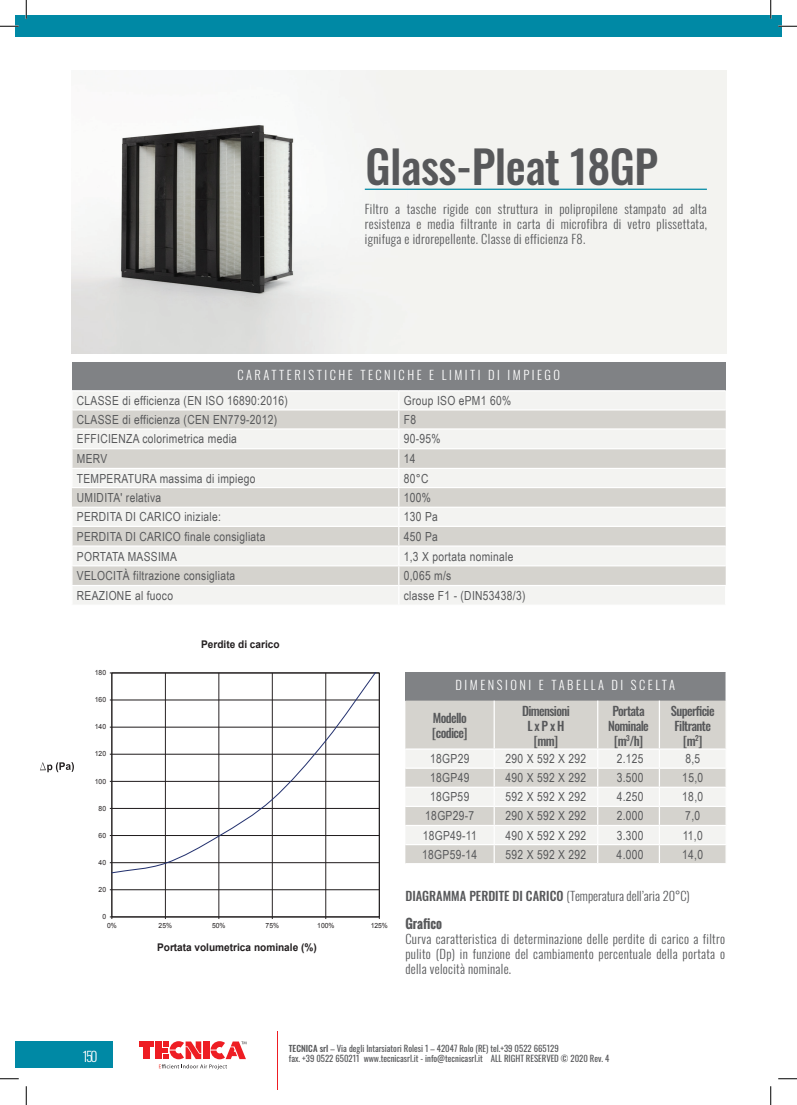
<style>
.page{position:relative;width:797px;height:1105px;background:#fff}
.page>*{position:absolute;margin:0;border:0;box-sizing:border-box;transform-origin:0 0}
.t1{font:500 45px "Oswald";letter-spacing:-.01em;color:#57585a}
.t2{font:300 13.75px "Oswald";color:#fff}
.t3{font:12.5px "Arial Narrow";letter-spacing:.025em;color:#57585a}
.t4{font:300 12.5px/15px "Oswald";letter-spacing:.025em;color:#57585a;text-align:justify}
.t5{font:500 12.5px/15px "Oswald";letter-spacing:-.05em;color:#57585a;text-align:center}
.t6{font:300 12.5px "Oswald";letter-spacing:.2em;color:#fff}
.t7{font:300 12.5px "Oswald";color:#57585a}
.t8{font:700 12.5px "Oswald";color:#57585a}
.t9{font:700 10.62px "Arial";color:#231f20;scale:.95 1}
.t10{font:8.75px "Oswald";color:#57585a}
.t11{font:7.12px "Arial";letter-spacing:-.005em;color:#231f20;scale:.95 1}
.s1{font-weight:500}
</style>
<div class="page">
<div style="left:16px;top:16px;width:765px;height:21px;background:#0089a5"></div>
<div style="left:16px;top:1041px;width:97px;height:27px;background:#0089a5"></div>
<div style="left:139px;top:1041px;width:15px;height:6px;background:#ee1d23"></div>
<div style="left:143px;top:1047px;width:6px;height:12px;background:#ee1d23"></div>
<div style="left:155px;top:1041px;width:7px;height:18px;background:#ee1d23"></div>
<svg style="left:159px;top:1041px;width:87px;height:28px"></svg>
<hr style="left:277px;top:1031px;width:1px;height:58px;background:#ee1d23">
<div style="left:405px;top:672px;width:321px;height:29px;background:#808285"></div>
<div style="left:405px;top:701px;width:320px;height:47px;background:#d5d3ce"></div>
<svg style="left:725px;top:672px;width:1px;height:29px"></svg>
<hr style="left:493px;top:701px;width:2px;height:47px;background:#fff">
<hr style="left:597px;top:701px;width:1px;height:47px;background:#fff">
<hr style="left:658px;top:701px;width:2px;height:47px;background:#fff">
<svg style="left:405px;top:750px;width:321px;height:113px"></svg>
<hr style="left:405px;top:825px;width:89px;height:1px;background:#fff">
<hr style="left:494px;top:825px;width:103px;height:1px;background:#fff">
<hr style="left:597px;top:825px;width:62px;height:1px;background:#fff">
<hr style="left:659px;top:825px;width:67px;height:1px;background:#fff">
<img style="left:71px;top:70px;width:655px;height:284px">
<hr style="left:365px;top:189px;width:342px;height:1px;background:#0089a5">
<hr style="left:112px;top:889px;width:267px;height:1px;background:#231f20">
<hr style="left:165px;top:673px;width:1px;height:244px;background:#231f20">
<hr style="left:219px;top:673px;width:1px;height:244px;background:#231f20">
<hr style="left:272px;top:673px;width:1px;height:244px;background:#231f20">
<hr style="left:325px;top:673px;width:1px;height:244px;background:#231f20">
<hr style="left:112px;top:673px;width:1px;height:244px;background:#231f20">
<hr style="left:112px;top:917px;width:267px;height:1px;background:#231f20">
<svg style="left:112px;top:673px;width:268px;height:201px"></svg>
<svg style="left:40px;top:762px;width:34px;height:10px"></svg>
<div style="left:72px;top:362px;width:653px;height:29px;background:#808285"></div>
<hr style="left:71px;top:390px;width:328px;height:1px;background:#fff">
<hr style="left:399px;top:390px;width:326px;height:1px;background:#fff">
<svg style="left:72px;top:392px;width:654px;height:212px"></svg>
<svg style="left:0;top:25px;width:19px;height:2px"></svg>
<svg style="left:778px;top:25px;width:19px;height:2px"></svg>
<svg style="left:0;top:1078px;width:19px;height:1px"></svg>
<svg style="left:778px;top:1078px;width:19px;height:1px"></svg>
<svg style="left:25px;top:0;width:2px;height:19px"></svg>
<svg style="left:25px;top:1086px;width:2px;height:19px"></svg>
<svg style="left:770px;top:0;width:1px;height:19px"></svg>
<svg style="left:770px;top:1086px;width:1px;height:19px"></svg>
<h1 class="t1" style="left:365px;top:143px;width:294px">Glass-Pleat 18GP</h1>
<p class="t4" style="left:365px;top:200px;width:343px">Filtro a tasche rigide con struttura in polipropilene stampato ad alta resistenza e media filtrante in carta di microfibra di vetro plissettata, ignifuga e idrorepellente. Classe di efficienza F8.</p>
<p class="t6" style="left:237px;top:364px;width:324px">CARATTERISTICHE TECNICHE E LIMITI DI IMPIEGO</p>
<p class="t3" style="left:77px;top:391px;width:212px">CLASSE di efficienza (EN ISO 16890:2016)</p>
<p class="t3" style="left:404px;top:391px;width:109px">Group ISO ePM1 60%</p>
<p class="t3" style="left:77px;top:410px;width:202px">CLASSE di efficienza (CEN EN779-2012)</p>
<p class="t3" style="left:404px;top:410px;width:14px">F8</p>
<p class="t3" style="left:77px;top:430px;width:161px">EFFICIENZA colorimetrica media</p>
<p class="t3" style="left:404px;top:430px;width:38px">90-95%</p>
<p class="t3" style="left:77px;top:450px;width:32px">MERV</p>
<p class="t3" style="left:404px;top:450px;width:13px">14</p>
<p class="t3" style="left:77px;top:469px;width:180px">TEMPERATURA massima di impiego</p>
<p class="t3" style="left:404px;top:469px;width:26px">80°C</p>
<p class="t3" style="left:77px;top:488px;width:86px">UMIDITA' relativa</p>
<p class="t3" style="left:404px;top:488px;width:29px">100%</p>
<p class="t3" style="left:77px;top:508px;width:146px">PERDITA DI CARICO iniziale:</p>
<p class="t3" style="left:404px;top:508px;width:36px">130 Pa</p>
<p class="t3" style="left:77px;top:527px;width:190px">PERDITA DI CARICO finale consigliata</p>
<p class="t3" style="left:404px;top:527px;width:36px">450 Pa</p>
<p class="t3" style="left:77px;top:547px;width:101px">PORTATA MASSIMA</p>
<p class="t3" style="left:404px;top:547px;width:111px">1,3 X portata nominale</p>
<p class="t3" style="left:77px;top:567px;width:160px">VELOCITÀ filtrazione consigliata</p>
<p class="t3" style="left:404px;top:567px;width:49px">0,065 m/s</p>
<p class="t3" style="left:77px;top:586px;width:98px">REAZIONE al fuoco</p>
<p class="t3" style="left:404px;top:586px;width:123px">classe F1 - (DIN53438/3)</p>
<p class="t11" style="left:95px;top:668px;width:13px">180</p>
<p class="t11" style="left:95px;top:695px;width:13px">160</p>
<p class="t11" style="left:95px;top:722px;width:13px">140</p>
<p class="t11" style="left:95px;top:749px;width:13px">120</p>
<p class="t11" style="left:95px;top:776px;width:13px">100</p>
<p class="t11" style="left:99px;top:803px;width:9px">80</p>
<p class="t11" style="left:99px;top:831px;width:9px">60</p>
<p class="t11" style="left:99px;top:858px;width:9px">40</p>
<p class="t11" style="left:99px;top:885px;width:9px">20</p>
<p class="t11" style="left:102px;top:912px;width:5px">0</p>
<p class="t9" style="left:201px;top:637px;width:84px">Perdite di carico</p>
<p class="t11" style="left:107px;top:920px;width:12px">0%</p>
<p class="t11" style="left:159px;top:920px;width:16px">25%</p>
<p class="t11" style="left:212px;top:920px;width:16px">50%</p>
<p class="t11" style="left:266px;top:920px;width:16px">75%</p>
<p class="t11" style="left:317px;top:920px;width:20px">100%</p>
<p class="t11" style="left:371px;top:920px;width:20px">125%</p>
<p class="t9" style="left:157px;top:940px;width:169px">Portata volumetrica nominale (%)</p>
<p class="t6" style="left:455px;top:674px;width:221px">DIMENSIONI E TABELLA DI SCELTA</p>
<p class="t5" style="left:432px;top:711px;width:37px;text-align:left">Modello [codice]</p>
<p class="t5" style="left:522px;top:704px;width:49px">Dimensioni<br>L x P x H [mm]</p>
<p class="t5" style="left:608px;top:704px;width:42px">Portata<br>Nominale [m<sup>3</sup>/h]</p>
<p class="t5" style="left:671px;top:704px;width:45px">Superficie<br>Filtrante [m<sup>2</sup>]</p>
<p class="t3" style="left:430px;top:750px;width:41px">18GP29</p>
<p class="t3" style="left:505px;top:750px;width:82px">290 X 592 X 292</p>
<p class="t3" style="left:616px;top:750px;width:28px">2.125</p>
<p class="t3" style="left:685px;top:750px;width:16px">8,5</p>
<p class="t3" style="left:430px;top:769px;width:41px">18GP49</p>
<p class="t3" style="left:505px;top:769px;width:82px">490 X 592 X 292</p>
<p class="t3" style="left:616px;top:769px;width:28px">3.500</p>
<p class="t3" style="left:682px;top:769px;width:22px">15,0</p>
<p class="t3" style="left:430px;top:788px;width:41px">18GP59</p>
<p class="t3" style="left:505px;top:788px;width:82px">592 X 592 X 292</p>
<p class="t3" style="left:616px;top:788px;width:28px">4.250</p>
<p class="t3" style="left:682px;top:788px;width:22px">18,0</p>
<p class="t3" style="left:425px;top:807px;width:50px">18GP29-7</p>
<p class="t3" style="left:505px;top:807px;width:82px">290 X 592 X 292</p>
<p class="t3" style="left:616px;top:807px;width:28px">2.000</p>
<p class="t3" style="left:685px;top:807px;width:16px">7,0</p>
<p class="t3" style="left:422px;top:826px;width:56px">18GP49-11</p>
<p class="t3" style="left:505px;top:826px;width:82px">490 X 592 X 292</p>
<p class="t3" style="left:616px;top:826px;width:28px">3.300</p>
<p class="t3" style="left:682px;top:826px;width:22px">11,0</p>
<p class="t3" style="left:422px;top:845px;width:56px">18GP59-14</p>
<p class="t3" style="left:505px;top:845px;width:82px">592 X 592 X 292</p>
<p class="t3" style="left:616px;top:845px;width:28px">4.000</p>
<p class="t3" style="left:682px;top:845px;width:22px">14,0</p>
<p class="t7" style="left:405px;top:885px;width:286px"><span class="s1">DIAGRAMMA PERDITE DI CARICO</span> (Temperatura dell’aria 20°C)</p>
<p class="t8" style="left:405px;top:914px;width:38px">GRAFICO</p>
<p class="t4" style="left:405px;top:930px;width:321px">Curva caratteristica di determinazione delle perdite di carico a filtro pulito (Dp) in funzione del cambiamento percentuale della portata o della velocità nominale.</p>
<p class="t10" style="left:289px;top:1040px;width:271px"><span class="s1">TECNICA srl</span> – Via degli Intarsiatori Rolesi 1 – 42047 Rolo (RE) tel.+39 0522 665129</p>
<p class="t2" style="left:83px;top:1044px;width:16px">150</p>
<p class="t10" style="left:289px;top:1051px;width:322px">fax. +39 0522 650211 www.tecnicasrl.it - info@tecnicasrl.it ALL RIGHT RESERVED © 2020 Rev. 4</p>
</div>
